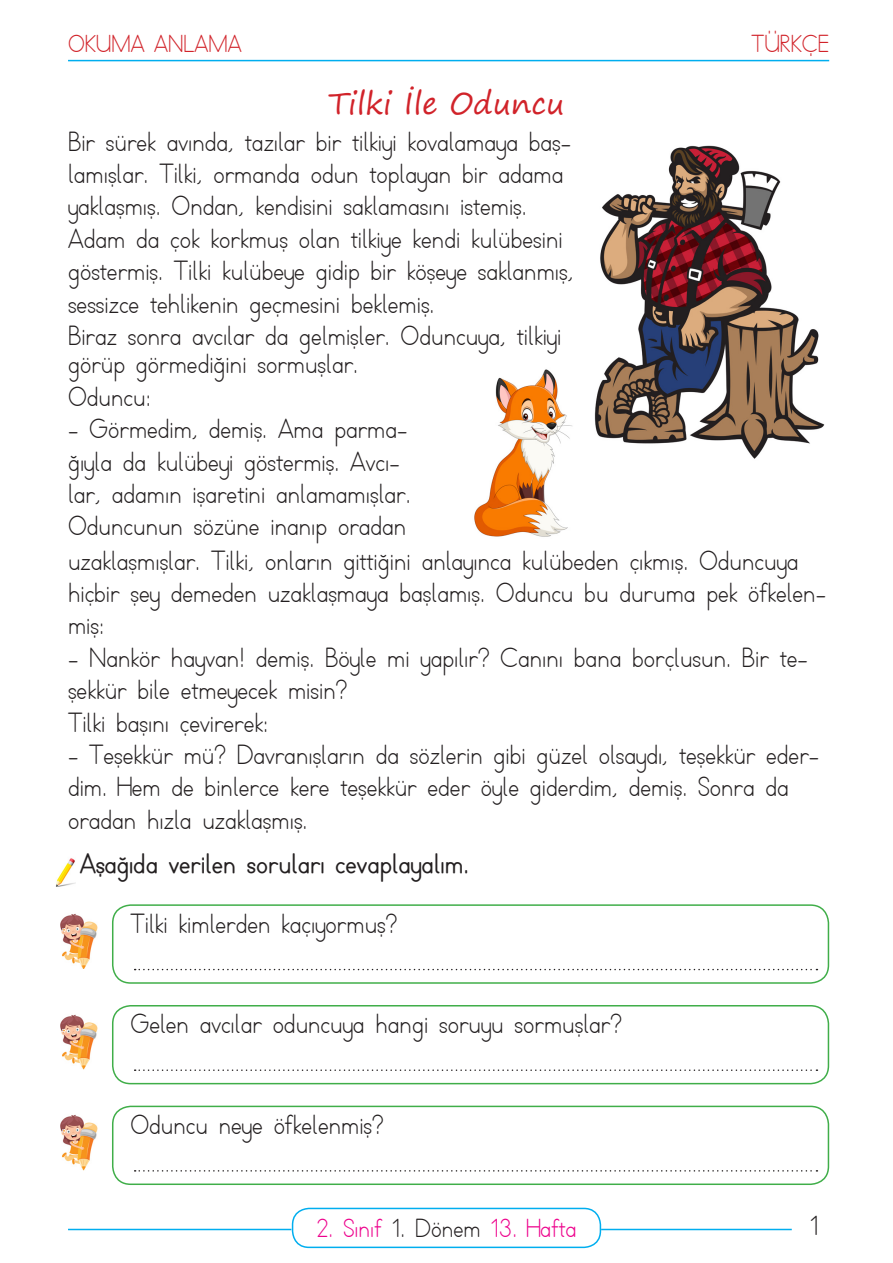
<style>
.page{position:relative;width:893px;height:1263px;background:#fff}
.page>*{position:absolute;margin:0;border:0;box-sizing:border-box;transform-origin:0 0}
.t1{font:30px "Segoe Print";color:#d1232a}
.t2{font:27px/32.4px "TTKB Dik Temel Abece";color:#231f20}
.t3{font:700 27px "TTKB Dik Temel Abece";color:#231f20}
.t4{font:25.5px "TTKB Dik Temel Abece";color:#ed028c}
.t5{font:24px "TTKB Dik Temel Abece";color:#d1232a}
.s1{color:#231f20}
</style>
<div class="page">
<hr style="left:68px;top:60px;width:761px;height:1px;background:#00aeef">
<hr style="left:68px;top:1229px;width:223px;height:1px;background:#00aeef">
<div style="left:292px;top:1208px;width:309px;height:40px;border:2px solid #00aeef;border-radius:17px"></div>
<hr style="left:601px;top:1229px;width:191px;height:1px;background:#00aeef">
<img style="left:474px;top:369px;width:98px;height:168px">
<img style="left:594px;top:145px;width:231px;height:314px">
<img style="left:56px;top:858px;width:19px;height:29px">
<img style="left:61px;top:913px;width:37px;height:56px">
<div style="left:112px;top:904px;width:717px;height:80px;border:2px solid #40ae49;border-radius:18px"></div>
<svg style="left:135px;top:969px;width:682px;height:1px"></svg>
<img style="left:61px;top:1014px;width:37px;height:55px">
<div style="left:112px;top:1005px;width:717px;height:79px;border:2px solid #40ae49;border-radius:18px"></div>
<svg style="left:135px;top:1069px;width:682px;height:2px"></svg>
<img style="left:61px;top:1114px;width:37px;height:56px">
<div style="left:112px;top:1106px;width:717px;height:79px;border:2px solid #40ae49;border-radius:18px"></div>
<svg style="left:135px;top:1170px;width:682px;height:1px"></svg>
<p class="t5" style="left:68px;top:30px;width:175px">OKUMA ANLAMA</p>
<p class="t5" style="left:752px;top:30px;width:79px">TÜRKÇE</p>
<p class="t1" style="left:328px;top:76px;width:238px">Tilki İle Oduncu</p>
<p class="t2" style="left:68px;top:126px;width:507px">Bir sürek avında, tazılar bir tilkiyi kovalamaya baş&shy;lamışlar. Tilki, ormanda odun toplayan bir adama yaklaşmış. Ondan, kendisini saklamasını istemiş.<br>Adam da çok korkmuş olan tilkiye kendi kulübesini göstermiş. Tilki kulübeye gidip bir köşeye saklanmış, sessizce tehlikenin geçmesini beklemiş.<br>Biraz sonra avcılar da gelmişler. Oduncuya, tilkiyi</p>
<p class="t2" style="left:68px;top:348px;width:292px">görüp görmediğini sormuşlar.<br>Oduncu:</p>
<p class="t2" style="left:68px;top:413px;width:760px">- Görmedim, demiş. Ama parma-<br>ğıyla da kulübeyi göstermiş. Avcı-<br>lar, adamın işaretini anlamamışlar.<br>Oduncunun sözüne inanıp oradan<br>uzaklaşmışlar. Tilki, onların gittiğini anlayınca kulübeden çıkmış. Oduncuya hiçbir şey demeden uzaklaşmaya başlamış. Oduncu bu duruma pek öfkelen&shy;miş:</p>
<p class="t2" style="left:68px;top:642px;width:741px">- Nankör hayvan! demiş. Böyle mi yapılır? Canını bana borçlusun. Bir te&shy;şekkür bile etmeyecek misin?<br>Tilki başını çevirerek:</p>
<p class="t2" style="left:68px;top:739px;width:753px">- Teşekkür mü? Davranışların da sözlerin gibi güzel olsaydı, teşekkür eder&shy;dim. Hem de binlerce kere teşekkür eder öyle giderdim, demiş. Sonra da oradan hızla uzaklaşmış.</p>
<p class="t3" style="left:80px;top:847px;width:391px">Aşağıda verilen soruları cevaplayalım.</p>
<p class="t2" style="left:130px;top:908px;width:268px">Tilki kimlerden kaçıyormuş?</p>
<p class="t2" style="left:130px;top:1008px;width:493px">Gelen avcılar oduncuya hangi soruyu sormuşlar?</p>
<p class="t2" style="left:130px;top:1109px;width:255px">Oduncu neye öfkelenmiş?</p>
<p class="t4" style="left:317px;top:1212px;width:261px">2. Sınıf <span class="s1">1. Dönem</span> 13. Hafta</p>
<p class="t2" style="left:810px;top:1210px;width:10px">1</p>
</div>
